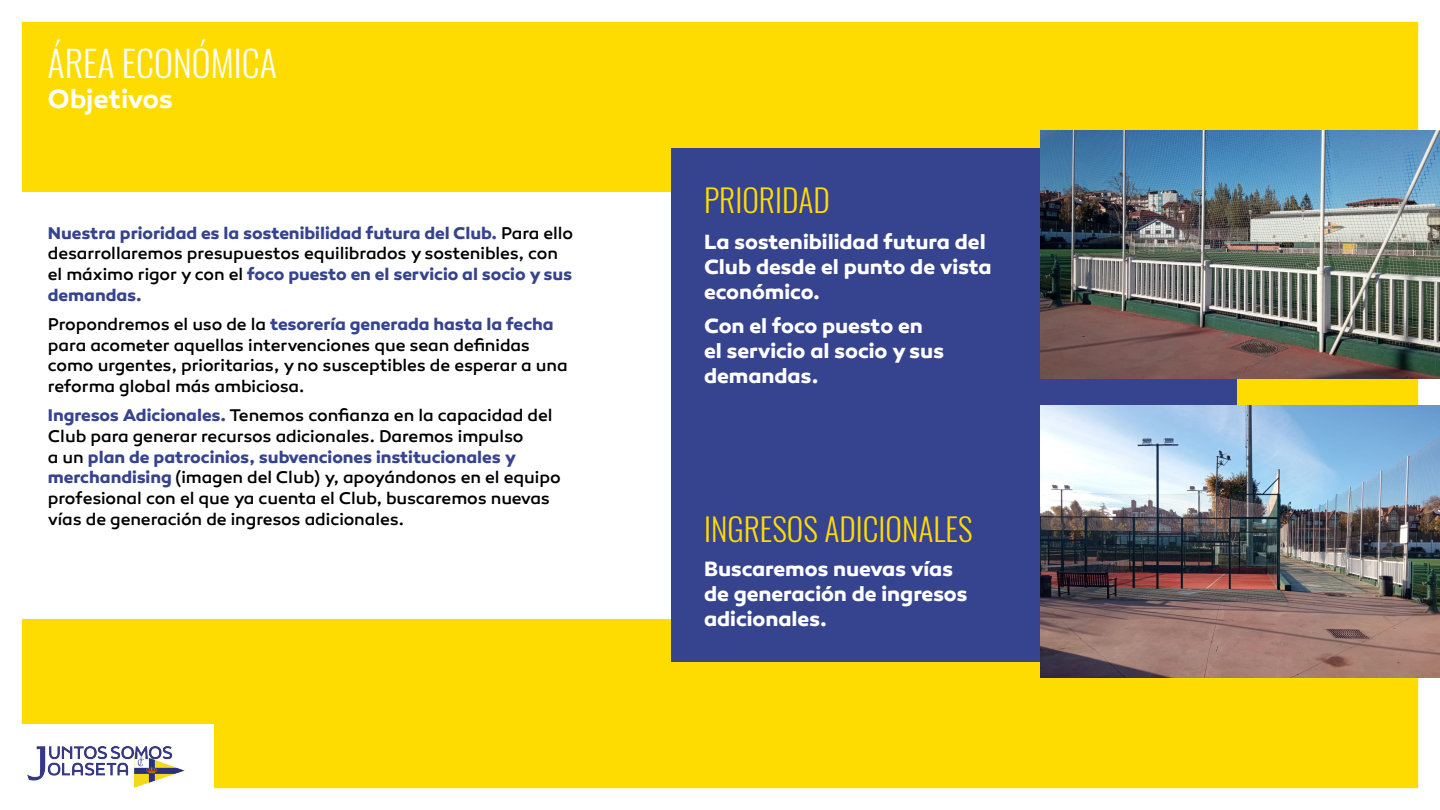
<style>
.page{position:relative;width:1440px;height:810px;background:#fff}
.page>*{position:absolute;margin:0;border:0;box-sizing:border-box;transform-origin:0 0}
.t1{font:300 36px "Oswald";color:#fff}
.t2{font:300 31.5px "Oswald";color:#ffdc01}
.Destacado_1{font:600 27px "Canaro";letter-spacing:-.01em;color:#fff}
.Destacado_1-2{font:700 21px/25.2px "Canaro";letter-spacing:-.005em;color:#fff}
.Destacado_1-3{font:500 17.25px/20.7px "Canaro";letter-spacing:-.005em;color:#000}
.Destacado_1-4{font:700 17.25px/20.7px "Canaro";letter-spacing:-.005em;color:#36438e}
.s1{font-weight:500;color:#000}
.s2{font-weight:700;color:#36438e}
</style>
<div class="page">
<div style="left:21px;top:21px;width:1398px;height:768px;background:#ffdc01;border:1px solid #fff"></div>
<div style="left:0;top:192px;width:720px;height:426px;background:#fff"></div>
<div style="left:0;top:725px;width:213px;height:85px;background:#fff"></div>
<img style="left:27px;top:746px;width:158px;height:42px">
<div style="left:671px;top:148px;width:566px;height:514px;background:#36438e"></div>
<img style="left:1041px;top:130px;width:399px;height:249px">
<img style="left:1041px;top:406px;width:399px;height:272px">
<p class="t1" style="left:48px;top:31px;width:231px">ÁREA ECONÓMICA</p>
<p class="Destacado_1" style="left:48px;top:82px;width:127px">Objetivos</p>
<p class="Destacado_1-4" style="left:48px;top:222px;width:527px">Nuestra prioridad es la sostenibilidad futura del Club. <span class="s1">Para ello desarrollaremos presupuestos equilibrados y sostenibles, con el máximo rigor y con el</span> foco puesto en el servicio al socio y sus demandas.</p>
<p class="Destacado_1-3" style="left:48px;top:314px;width:521px">Propondremos el uso de la <span class="s2">tesorería generada hasta la fecha </span>para acometer aquellas intervenciones que sean definidas como urgentes, prioritarias, y no susceptibles de esperar a una reforma global más ambiciosa.</p>
<p class="Destacado_1-3" style="left:48px;top:405px;width:514px"><span class="s2">Ingresos Adicionales.</span> Tenemos confianza en la capacidad del Club para generar recursos adicionales. Daremos impulso<br>a un <span class="s2">plan de patrocinios, subvenciones institucionales y merchandising</span> (imagen del Club) y, apoyándonos en el equipo profesional con el que ya cuenta el Club, buscaremos nuevas vías de generación de ingresos adicionales.</p>
<p class="t2" style="left:704px;top:172px;width:127px">PRIORIDAD</p>
<p class="Destacado_1-2" style="left:704px;top:229px;width:289px">La sostenibilidad futura del<br>Club desde el punto de vista económico.</p>
<p class="Destacado_1-2" style="left:704px;top:313px;width:242px">Con el foco puesto en el servicio al socio y sus demandas.</p>
<p class="t2" style="left:704px;top:501px;width:270px">INGRESOS ADICIONALES</p>
<p class="Destacado_1-2" style="left:704px;top:556px;width:265px">Buscaremos nuevas vías de generación de ingresos adicionales.</p>
</div>
